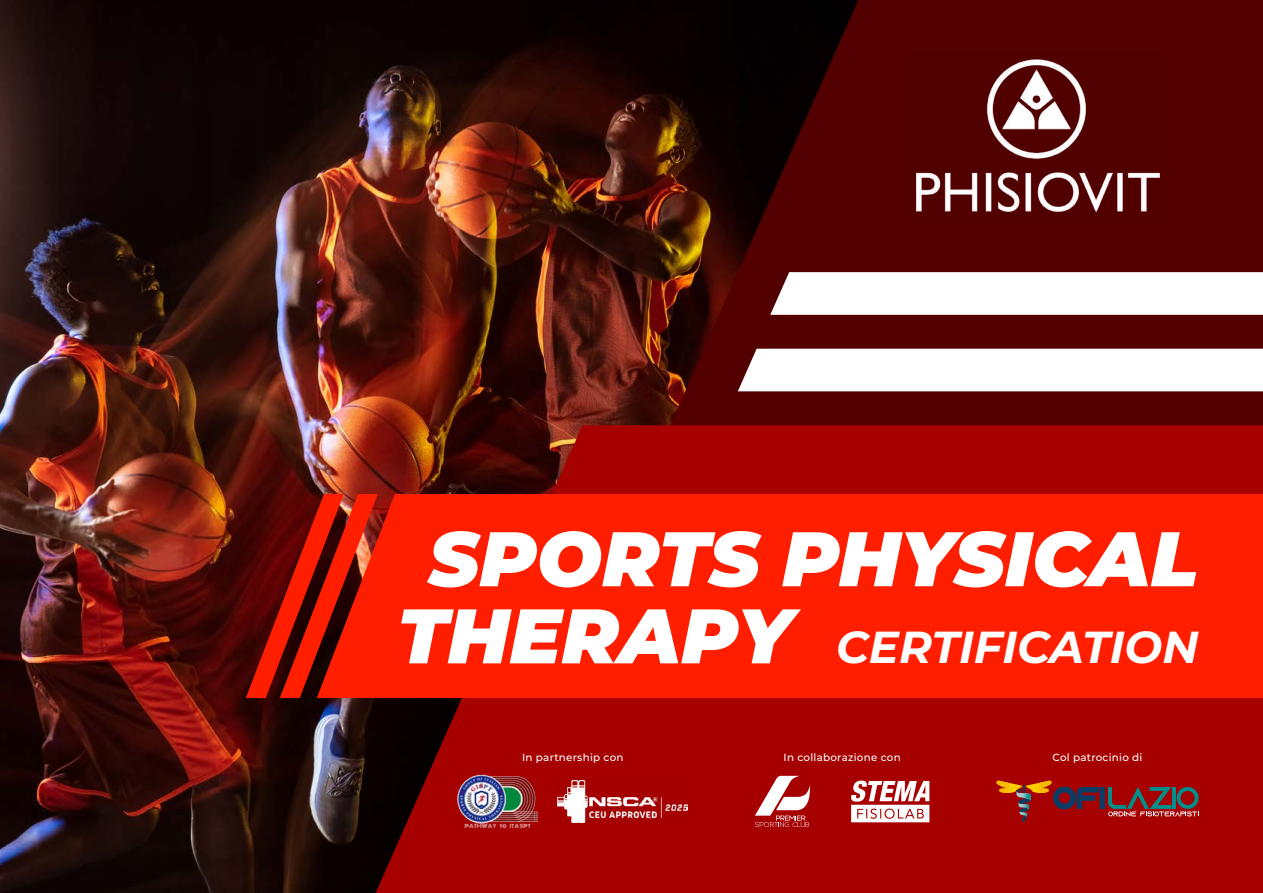
<style>
.page{position:relative;width:1263px;height:893px;background:#520000}
.page>*{position:absolute;margin:0;border:0;box-sizing:border-box;transform-origin:0 0}
.t1{font:italic 900 77.1px "Montserrat";color:#fff}
.t2{font:italic 700 44.85px "Montserrat";color:#fff}
.t3{font:500 10.35px "Montserrat";letter-spacing:.025em;color:#fff}
.s1{font-weight:900;font-size:77.1px}
</style>
<div class="page">
<img style="left:0;top:0;width:858px;height:893px">
<svg style="left:376px;top:425px;width:887px;height:468px;background:#9a0100"></svg>
<div style="left:390px;top:494px;width:873px;height:204px;background:#ff1f00"></div>
<svg style="left:234px;top:494px;width:156px;height:204px"></svg>
<div style="left:738px;top:349px;width:525px;height:42px;background:#fff"></div>
<div style="left:770px;top:272px;width:493px;height:43px;background:#fff"></div>
<img style="left:916px;top:59px;width:244px;height:153px">
<img style="left:458px;top:774px;width:79px;height:54px">
<img style="left:557px;top:781px;width:131px;height:41px">
<svg style="left:851px;top:780px;width:78px;height:42px;background:#e0a7a7"></svg>
<svg style="left:755px;top:776px;width:55px;height:52px;background:#c86464"></svg>
<svg style="left:996px;top:781px;width:203px;height:41px;background:#8a2520"></svg>
<h1 class="t1" style="left:429px;top:501px;width:771px">SPORTS PHYSICAL</h1>
<h2 class="t2" style="left:397px;top:615px;width:803px"><span class="s1">THERAPY</span> CERTIFICATION</h2>
<p class="t3" style="left:522px;top:750px;width:103px">In partnership con</p>
<p class="t3" style="left:784px;top:750px;width:119px">In collaborazione con</p>
<p class="t3" style="left:1052px;top:750px;width:91px">Col patrocinio di</p>
</div>
